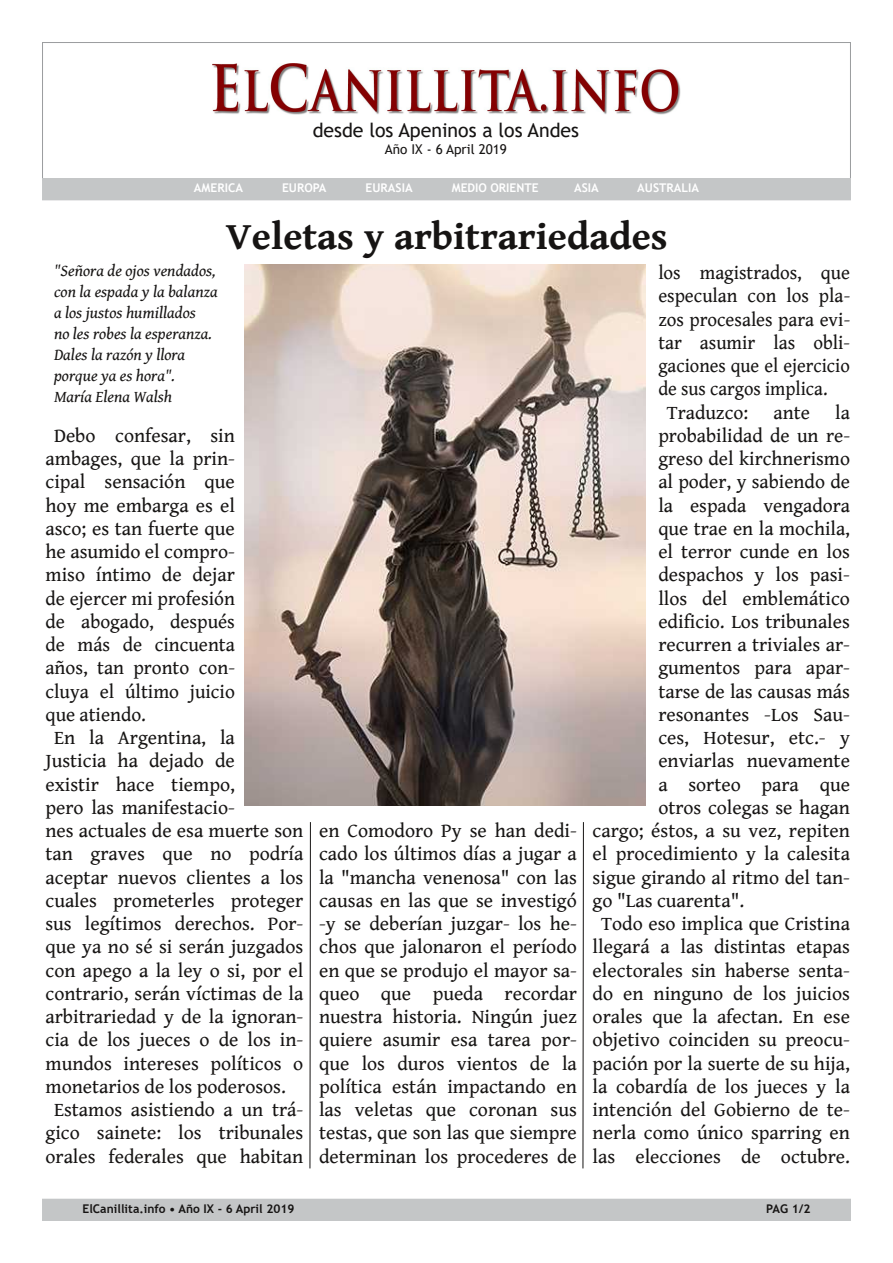
<style>
.page{position:relative;width:893px;height:1263px;background:#fff}
.page>*{position:absolute;margin:0;border:0;box-sizing:border-box;transform-origin:0 0}
.t1{font:700 39px "Gentium Book Basic";color:#161413}
.t2{font:19.8px/23.2px "Gentium Book Basic";color:#161413;text-align:justify}
.t3{font:19.8px "Gentium Book Basic";color:#161413;scale:.96 1}
.t4{font:19.8px "Gentium Book Basic";color:#161413;scale:.94 1}
.t5{font:19.5px "Trebuchet MS";color:#161413}
.t6{font:italic 16.5px/21px "Gentium Book Basic";color:#161413}
.t7{font:13.5px "Trebuchet MS";color:#161413}
.t8{font:700 12px "Trebuchet MS";color:#fff}
.t9{font:700 12px "Trebuchet MS";letter-spacing:.005em;color:#161413}
</style>
<div class="page">
<div style="left:43px;top:1199px;width:807px;height:21px;background:#c4c6c7"></div>
<div style="left:42px;top:1199px;width:809px;height:22px;border:1px solid #c4c6c7"></div>
<img style="left:213px;top:64px;width:467px;height:51px">
<div style="left:43px;top:179px;width:807px;height:21px;background:#c4c6c7"></div>
<div style="left:42px;top:178px;width:809px;height:22px;border:1px solid #c4c6c7"></div>
<img style="left:245px;top:264px;width:401px;height:541px">
<svg style="left:310px;top:822px;width:1px;height:347px"></svg>
<svg style="left:582px;top:822px;width:2px;height:347px"></svg>
<p class="t5" style="left:313px;top:119px;width:268px">desde los Apeninos a los Andes</p>
<p class="t7" style="left:385px;top:142px;width:124px">Año IX ‐ 6 April 2019</p>
<p class="t8" style="left:194px;top:181px;width:51px">AMERICA</p>
<p class="t8" style="left:282px;top:181px;width:46px">EUROPA</p>
<p class="t8" style="left:366px;top:181px;width:49px">EURASIA</p>
<p class="t8" style="left:452px;top:181px;width:88px">MEDIO ORIENTE</p>
<p class="t8" style="left:574px;top:181px;width:26px">ASIA</p>
<p class="t8" style="left:637px;top:181px;width:63px">AUSTRALIA</p>
<h1 class="t1" style="left:226px;top:215px;width:443px">Veletas y arbitrariedades</h1>
<p class="t6" style="left:54px;top:261px;width:165px">"Señora de ojos vendados, con la espada y la balanza a los justos humillados<br>no les robes la esperanza.<br>Dales la razón y llora porque ya es hora".<br>María Elena Walsh</p>
<p class="t2" style="left:54px;top:424px;width:182px">Debo confesar, sin</p>
<p class="t2" style="left:46px;top:448px;width:191px">ambages, que la prin-</p>
<p class="t2" style="left:46px;top:471px;width:191px">cipal sensación que</p>
<p class="t2" style="left:46px;top:494px;width:191px">hoy me embarga es el</p>
<p class="t2" style="left:46px;top:517px;width:191px">asco; es tan fuerte que</p>
<p class="t2" style="left:46px;top:541px;width:191px">he asumido el compro-</p>
<p class="t2" style="left:46px;top:564px;width:191px">miso íntimo de dejar</p>
<p class="t2" style="left:46px;top:587px;width:191px">de ejercer mi profesión</p>
<p class="t2" style="left:46px;top:610px;width:191px">de abogado, después</p>
<p class="t2" style="left:46px;top:634px;width:191px">de más de cincuenta</p>
<p class="t2" style="left:46px;top:657px;width:191px">años, tan pronto con-</p>
<p class="t2" style="left:46px;top:680px;width:191px">cluya el último juicio</p>
<p class="t2" style="left:46px;top:703px;width:102px">que atiendo.</p>
<p class="t2" style="left:54px;top:727px;width:182px">En la Argentina, la</p>
<p class="t2" style="left:46px;top:750px;width:191px">Justicia ha dejado de</p>
<p class="t2" style="left:46px;top:773px;width:191px">existir hace tiempo,</p>
<p class="t2" style="left:46px;top:796px;width:191px">pero las manifestacio-</p>
<p class="t2" style="left:46px;top:820px;width:259px">nes actuales de esa muerte son</p>
<p class="t2" style="left:46px;top:843px;width:259px">tan graves que no podría</p>
<p class="t2" style="left:46px;top:866px;width:259px">aceptar nuevos clientes a los</p>
<p class="t2" style="left:46px;top:889px;width:259px">cuales prometerles proteger</p>
<p class="t2" style="left:46px;top:913px;width:259px">sus legítimos derechos. Por-</p>
<p class="t2" style="left:46px;top:936px;width:259px">que ya no sé si serán juzgados</p>
<p class="t2" style="left:46px;top:959px;width:259px">con apego a la ley o si, por el</p>
<p class="t2" style="left:46px;top:982px;width:259px">contrario, serán víctimas de la</p>
<p class="t2" style="left:46px;top:1006px;width:259px">arbitrariedad y de la ignoran-</p>
<p class="t2" style="left:46px;top:1029px;width:259px">cia de los jueces o de los in-</p>
<p class="t2" style="left:46px;top:1052px;width:259px">mundos intereses políticos o</p>
<p class="t2" style="left:46px;top:1075px;width:242px">monetarios de los poderosos.</p>
<p class="t2" style="left:54px;top:1099px;width:251px">Estamos asistiendo a un trá-</p>
<p class="t2" style="left:46px;top:1122px;width:259px">gico sainete: los tribunales</p>
<p class="t2" style="left:46px;top:1145px;width:259px">orales federales que habitan</p>
<p class="t2" style="left:319px;top:820px;width:259px">en Comodoro Py se han dedi&shy;cado los últimos días a jugar a la "mancha venenosa" con las causas en las que se investigó -y se deberían juzgar- los he&shy;chos que jalonaron el período en que se produjo el mayor sa&shy;queo que pueda recordar nuestra historia. Ningún juez quiere asumir esa tarea por&shy;que los duros vientos de la política están impactando en las veletas que coronan sus testas, que son las que siempre determinan los procederes de</p>
<p class="t3" style="left:658px;top:262px;width:201px">los magistrados, que</p>
<p class="t3" style="left:658px;top:285px;width:201px">especulan con los pla-</p>
<p class="t3" style="left:658px;top:308px;width:201px">zos procesales para evi-</p>
<p class="t3" style="left:658px;top:331px;width:201px">tar asumir las obli-</p>
<p class="t4" style="left:658px;top:355px;width:205px">gaciones que el ejercicio</p>
<p class="t4" style="left:658px;top:378px;width:181px">de sus cargos implica.</p>
<p class="t2" style="left:667px;top:401px;width:83px">Traduzco:</p>
<p class="t2" style="left:773px;top:401px;width:38px">ante</p>
<p class="t2" style="left:835px;top:401px;width:16px">la</p>
<p class="t2" style="left:658px;top:424px;width:193px">probabilidad de un re-</p>
<p class="t2" style="left:658px;top:448px;width:193px">greso del kirchnerismo</p>
<p class="t2" style="left:658px;top:471px;width:193px">al poder, y sabiendo de</p>
<p class="t2" style="left:658px;top:494px;width:193px">la espada vengadora</p>
<p class="t2" style="left:658px;top:517px;width:193px">que trae en la mochila,</p>
<p class="t2" style="left:658px;top:541px;width:193px">el terror cunde en los</p>
<p class="t2" style="left:658px;top:564px;width:193px">despachos y los pasi-</p>
<p class="t2" style="left:658px;top:587px;width:193px">llos del emblemático</p>
<p class="t2" style="left:658px;top:610px;width:193px">edificio. Los tribunales</p>
<p class="t2" style="left:658px;top:634px;width:193px">recurren a triviales ar-</p>
<p class="t2" style="left:658px;top:657px;width:193px">gumentos para apar-</p>
<p class="t2" style="left:658px;top:680px;width:193px">tarse de las causas más</p>
<p class="t2" style="left:658px;top:703px;width:193px">resonantes -Los Sau-</p>
<p class="t2" style="left:658px;top:727px;width:193px">ces, Hotesur, etc.- y</p>
<p class="t2" style="left:658px;top:750px;width:193px">enviarlas nuevamente</p>
<p class="t2" style="left:658px;top:773px;width:193px">a sorteo para que</p>
<p class="t2" style="left:658px;top:796px;width:193px">otros colegas se hagan</p>
<p class="t2" style="left:593px;top:820px;width:259px">cargo; éstos, a su vez, repiten</p>
<p class="t2" style="left:593px;top:843px;width:259px">el procedimiento y la calesita</p>
<p class="t2" style="left:593px;top:866px;width:259px">sigue girando al ritmo del tan-</p>
<p class="t2" style="left:593px;top:889px;width:153px">go "Las cuarenta".</p>
<p class="t2" style="left:601px;top:913px;width:250px">Todo eso implica que Cristina</p>
<p class="t2" style="left:593px;top:936px;width:259px">llegará a las distintas etapas</p>
<p class="t2" style="left:593px;top:959px;width:259px">electorales sin haberse senta-</p>
<p class="t2" style="left:593px;top:982px;width:259px">do en ninguno de los juicios</p>
<p class="t2" style="left:593px;top:1006px;width:259px">orales que la afectan. En ese</p>
<p class="t2" style="left:593px;top:1029px;width:259px">objetivo coinciden su preocu-</p>
<p class="t2" style="left:593px;top:1052px;width:259px">pación por la suerte de su hija,</p>
<p class="t2" style="left:593px;top:1075px;width:259px">la cobardía de los jueces y la</p>
<p class="t2" style="left:593px;top:1099px;width:259px">intención del Gobierno de te-</p>
<p class="t2" style="left:593px;top:1122px;width:259px">nerla como único sparring en</p>
<p class="t2" style="left:593px;top:1145px;width:259px">las elecciones de octubre.</p>
<p class="t9" style="left:82px;top:1201px;width:214px">ElCanillita.info • Año IX ‐ 6 April 2019</p>
<p class="t9" style="left:766px;top:1201px;width:46px">PAG 1/2</p>
</div>
